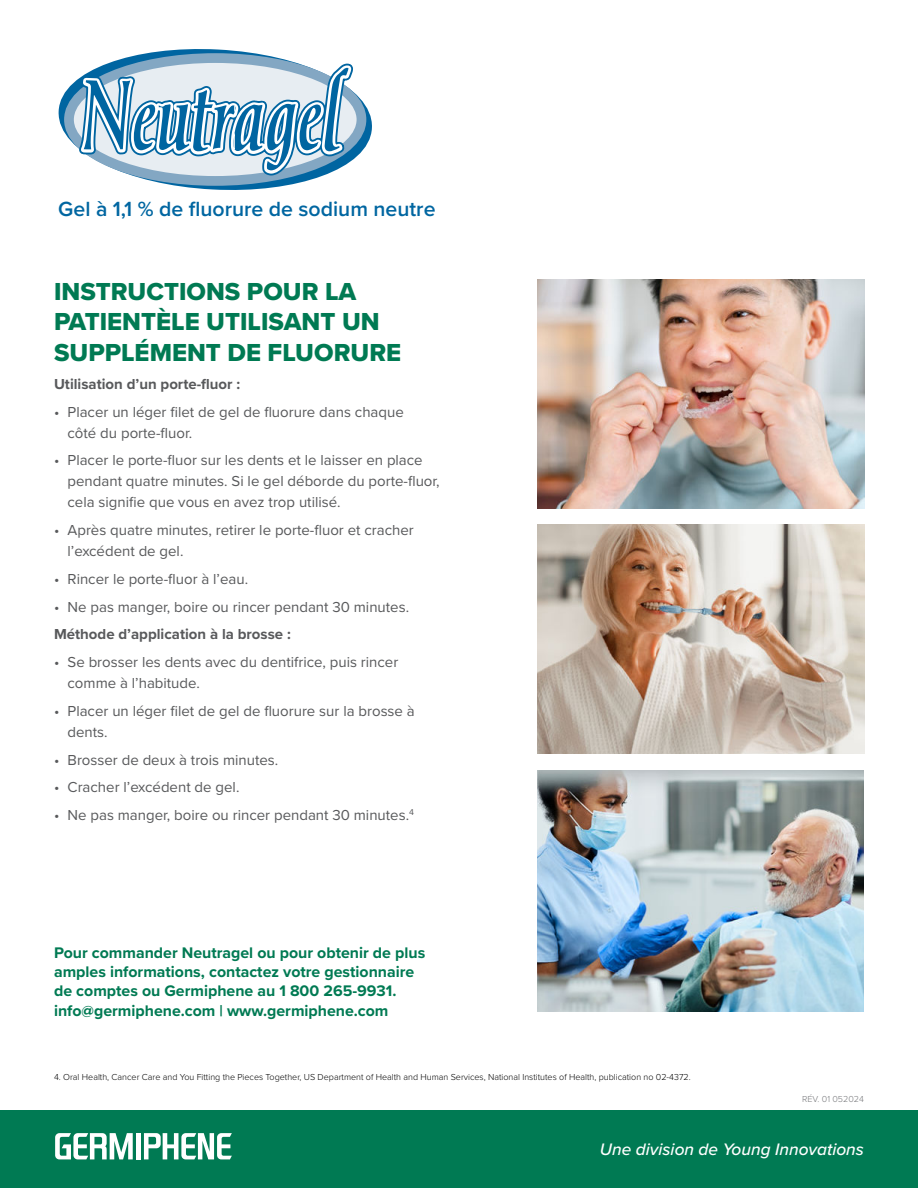
<style>
.page{position:relative;width:918px;height:1188px;background:#fff}
.page>*{position:absolute;margin:0;border:0;box-sizing:border-box;transform-origin:0 0}
.t1{font:25.5px/30.6px "Proxima Nova Extrabld";color:#007a53}
.t2{font:600 21.3px "Proxima Nova";color:#0066a1}
.t3{font:italic 500 17.25px "Proxima Nova";color:#fff}
.t4{font:700 15.9px/19px "Proxima Nova";color:#007a53}
.t5{font:15px/21px "Proxima Nova";color:#58595b}
.t6{font:700 15px "Proxima Nova";color:#58595b}
.t7{font:300 9px "Proxima Nova";color:#000}
.t8{font:300 9px "Proxima Nova";color:#77787b}
</style>
<div class="page">
<div style="left:0;top:1111px;width:918px;height:77px;background:#007a53"></div>
<div style="left:136px;top:1133px;width:5px;height:26px;background:#fff"></div>
<svg style="left:55px;top:1133px;width:78px;height:26px"></svg>
<svg style="left:144px;top:1133px;width:88px;height:26px"></svg>
<svg style="left:163px;top:49px;width:209px;height:141px"></svg>
<svg style="left:63px;top:51px;width:308px;height:137px"></svg>
<img style="left:538px;top:280px;width:326px;height:229px">
<img style="left:538px;top:525px;width:326px;height:229px">
<img style="left:538px;top:770px;width:326px;height:242px">
<h2 class="t2" style="left:58px;top:200px;width:379px">Gel à 1,1 % de fluorure de sodium neutre</h2>
<h1 class="t1" style="left:54px;top:275px;width:349px">INSTRUCTIONS POUR LA<br>PATIENTÈLE UTILISANT UN<br>SUPPLÉMENT DE FLUORURE</h1>
<p class="t6" style="left:54px;top:378px;width:188px">Utilisation d’un porte-fluor :</p>
<p class="t5" style="left:68px;top:402px;width:338px;text-indent:-14px">• Placer un léger filet de gel de fluorure dans chaque côté du porte-fluor.</p>
<p class="t5" style="left:68px;top:451px;width:374px;text-indent:-14px">• Placer le porte-fluor sur les dents et le laisser en place pendant quatre minutes. Si le gel déborde du porte-fluor, cela signifie que vous en avez trop utilisé.</p>
<p class="t5" style="left:68px;top:520px;width:348px;text-indent:-14px">• Après quatre minutes, retirer le porte-fluor et cracher l’excédent de gel.</p>
<p class="t5" style="left:54px;top:569px;width:196px">• Rincer le porte-fluor à l’eau.</p>
<p class="t5" style="left:54px;top:597px;width:357px">• Ne pas manger, boire ou rincer pendant 30 minutes.</p>
<p class="t6" style="left:54px;top:628px;width:238px">Méthode d’application à la brosse :</p>
<p class="t5" style="left:68px;top:652px;width:332px;text-indent:-14px">• Se brosser les dents avec du dentifrice, puis rincer comme à l’habitude.</p>
<p class="t5" style="left:68px;top:701px;width:349px;text-indent:-14px">• Placer un léger filet de gel de fluorure sur la brosse à dents.</p>
<p class="t5" style="left:54px;top:750px;width:226px">• Brosser de deux à trois minutes.</p>
<p class="t5" style="left:54px;top:778px;width:187px">• Cracher l’excédent de gel.</p>
<p class="t5" style="left:54px;top:805px;width:361px">• Ne pas manger, boire ou rincer pendant 30 minutes.<sup>4</sup></p>
<p class="t4" style="left:54px;top:944px;width:373px">Pour commander Neutragel ou pour obtenir de plus amples informations, contactez votre gestionnaire de comptes ou Germiphene au 1 800 265-9931. info@germiphene.com | www.germiphene.com</p>
<p class="t7" style="left:54px;top:1072px;width:638px">4. Oral Health, Cancer Care and You Fitting the Pieces Together, US Department of Health and Human Services, National Institutes of Health, publication no 02-4372.</p>
<p class="t8" style="left:802px;top:1094px;width:63px">RÉV. 01 052024</p>
<p class="t3" style="left:600px;top:1142px;width:266px">Une division de Young Innovations</p>
</div>
